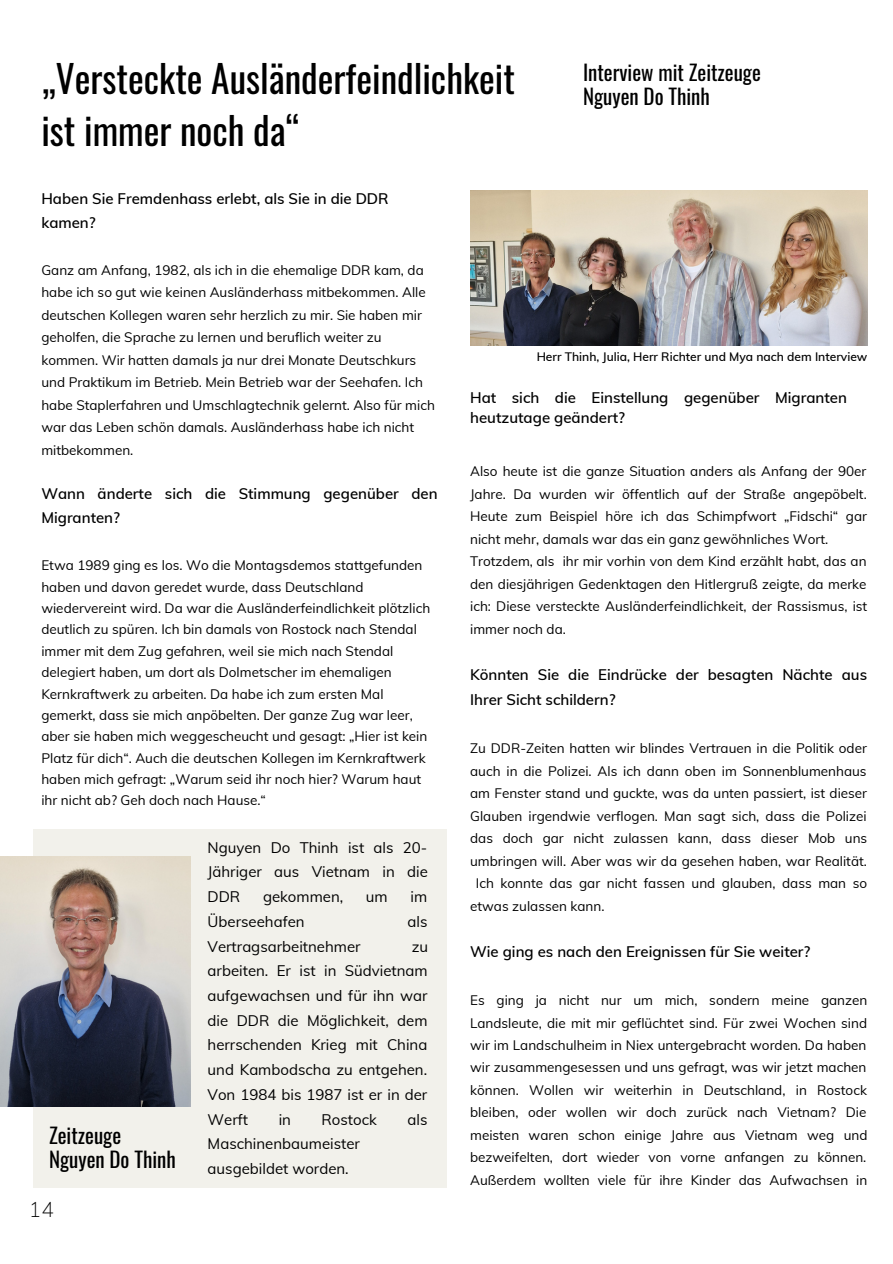
<style>
.page{position:relative;width:893px;height:1264px;background:#fff}
.page>*{position:absolute;margin:0;border:0;box-sizing:border-box;transform-origin:0 0}
.t1{font:37.5px "Oswald";color:#000}
.t2{font:21px "Oswald";color:#000}
.t3{font:200 21px "Muli";color:#000}
.t4{font:15px/24.8px "Muli";color:#000;text-align:justify}
.t5{font:600 15px/24.8px "Muli";color:#000}
.t6{font:13.5px/22.5px "Muli";color:#000;text-align:justify}
.t7{font:600 12px "Muli";color:#000}
</style>
<div class="page">
<div style="left:33px;top:829px;width:413px;height:358px;background:#f2f1eb"></div>
<img style="left:0;top:856px;width:190px;height:250px">
<img style="left:470px;top:191px;width:397px;height:155px">
<p class="t1" style="left:41px;top:49px;width:475px">„Versteckte Ausländerfeindlichkeit</p>
<p class="t1" style="left:41px;top:101px;width:260px">ist immer noch da“</p>
<p class="t2" style="left:583px;top:55px;width:179px">Interview mit Zeitzeuge</p>
<p class="t2" style="left:583px;top:80px;width:128px">Nguyen Do Thinh</p>
<p class="t5" style="left:41px;top:186px;width:349px">Haben Sie Fremdenhass erlebt, als Sie in die DDR kamen?</p>
<p class="t6" style="left:41px;top:258px;width:395px;text-align:left">Ganz am Anfang, 1982, als ich in die ehemalige DDR kam, da habe ich so gut wie keinen Ausländerhass mitbekommen. Alle deutschen Kollegen waren sehr herzlich zu mir. Sie haben mir geholfen, die Sprache zu lernen und beruflich weiter zu kommen. Wir hatten damals ja nur drei Monate Deutschkurs und Praktikum im Betrieb. Mein Betrieb war der Seehafen. Ich habe Staplerfahren und Umschlagtechnik gelernt. Also für mich war das Leben schön damals. Ausländerhass habe ich nicht mitbekommen.</p>
<p class="t5" style="left:41px;top:482px;width:398px;line-height:23.5px">Wann änderte sich die Stimmung gegenüber den<br>Migranten?</p>
<p class="t6" style="left:41px;top:554px;width:390px;line-height:21.3px;text-align:left">Etwa 1989 ging es los. Wo die Montagsdemos stattgefunden haben und davon geredet wurde, dass Deutschland wiedervereint wird. Da war die Ausländerfeindlichkeit plötzlich deutlich zu spüren. Ich bin damals von Rostock nach Stendal immer mit dem Zug gefahren, weil sie mich nach Stendal delegiert haben, um dort als Dolmetscher im ehemaligen Kernkraftwerk zu arbeiten. Da habe ich zum ersten Mal gemerkt, dass sie mich anpöbelten. Der ganze Zug war leer, aber sie haben mich weggescheucht und gesagt: „Hier ist kein Platz für dich“. Auch die deutschen Kollegen im Kernkraftwerk haben mich gefragt: „Warum seid ihr noch hier? Warum haut ihr nicht ab? Geh doch nach Hause.“</p>
<p class="t2" style="left:49px;top:1118px;width:74px">Zeitzeuge</p>
<p class="t2" style="left:49px;top:1143px;width:128px">Nguyen Do Thinh</p>
<p class="t3" style="left:29px;top:1196px;width:27px">14</p>
<p class="t4" style="left:207px;top:834px;width:222px">Nguyen Do Thinh ist als 20- Jähriger aus Vietnam in die DDR</p>
<p class="t4" style="left:263px;top:884px;width:82px">gekommen,</p>
<p class="t4" style="left:366px;top:884px;width:23px">um</p>
<p class="t4" style="left:410px;top:884px;width:18px">im</p>
<p class="t4" style="left:207px;top:908px;width:98px">Überseehafen</p>
<p class="t4" style="left:407px;top:908px;width:21px">als</p>
<p class="t4" style="left:207px;top:933px;width:154px">Vertragsarbeitnehmer</p>
<p class="t4" style="left:207px;top:933px;width:222px;text-indent:204px">zu arbeiten. Er ist in Südvietnam aufgewachsen und für ihn war die DDR die Möglichkeit, dem herrschenden Krieg mit China und Kambodscha zu entgehen.<br>Von 1984 bis 1987 ist er in der Werft</p>
<p class="t4" style="left:279px;top:1106px;width:14px">in</p>
<p class="t4" style="left:321px;top:1106px;width:57px">Rostock</p>
<p class="t4" style="left:407px;top:1106px;width:21px">als</p>
<p class="t4" style="left:207px;top:1131px;width:154px">Maschinenbaumeister ausgebildet worden.</p>
<p class="t7" style="left:536px;top:349px;width:332px">Herr Thinh, Julia, Herr Richter und Mya nach dem Interview</p>
<p class="t5" style="left:470px;top:387px;width:378px;line-height:20.2px">Hat sich die Einstellung gegenüber Migranten heutzutage geändert?</p>
<p class="t6" style="left:470px;top:460px;width:398px">Also heute ist die ganze Situation anders als Anfang der 90er Jahre. Da wurden wir öffentlich auf der Straße angepöbelt.<br>Heute zum Beispiel höre ich das Schimpfwort „Fidschi“ gar nicht mehr, damals war das ein ganz gewöhnliches Wort.</p>
<p class="t6" style="left:470px;top:550px;width:398px">Trotzdem, als ihr mir vorhin von dem Kind erzählt habt, das an den diesjährigen Gedenktagen den Hitlergruß zeigte, da merke ich: Diese versteckte Ausländerfeindlichkeit, der Rassismus, ist immer noch da.</p>
<p class="t5" style="left:470px;top:662px;width:398px">Könnten Sie die Eindrücke der besagten Nächte aus<br>Ihrer Sicht schildern?</p>
<p class="t6" style="left:470px;top:736px;width:398px">Zu DDR-Zeiten hatten wir blindes Vertrauen in die Politik oder</p>
<p class="t6" style="left:470px;top:759px;width:398px">auch in die Polizei. Als ich dann oben im Sonnenblumenhaus</p>
<p class="t6" style="left:470px;top:781px;width:398px">am Fenster stand und guckte, was da unten passiert, ist dieser</p>
<p class="t6" style="left:470px;top:804px;width:398px">Glauben irgendwie verflogen. Man sagt sich, dass die Polizei</p>
<p class="t6" style="left:470px;top:826px;width:398px">das doch gar nicht zulassen kann, dass dieser Mob uns</p>
<p class="t6" style="left:470px;top:849px;width:398px">umbringen will. Aber was wir da gesehen haben, war Realität.</p>
<p class="t6" style="left:476px;top:871px;width:392px">Ich konnte das gar nicht fassen und glauben, dass man so</p>
<p class="t6" style="left:470px;top:894px;width:136px">etwas zulassen kann.</p>
<p class="t5" style="left:470px;top:938px;width:342px">Wie ging es nach den Ereignissen für Sie weiter?</p>
<p class="t6" style="left:470px;top:988px;width:399px">Es ging ja nicht nur um mich, sondern meine ganzen Landsleute, die mit mir geflüchtet sind. Für zwei Wochen sind wir im Landschulheim in Niex untergebracht worden. Da haben wir zusammengesessen und uns gefragt, was wir jetzt machen können. Wollen wir weiterhin in Deutschland, in Rostock bleiben, oder wollen wir doch zurück nach Vietnam? Die meisten waren schon einige Jahre aus Vietnam weg und bezweifelten, dort wieder von vorne anfangen zu können.<br>Außerdem wollten viele für ihre Kinder das Aufwachsen in</p>
</div>
